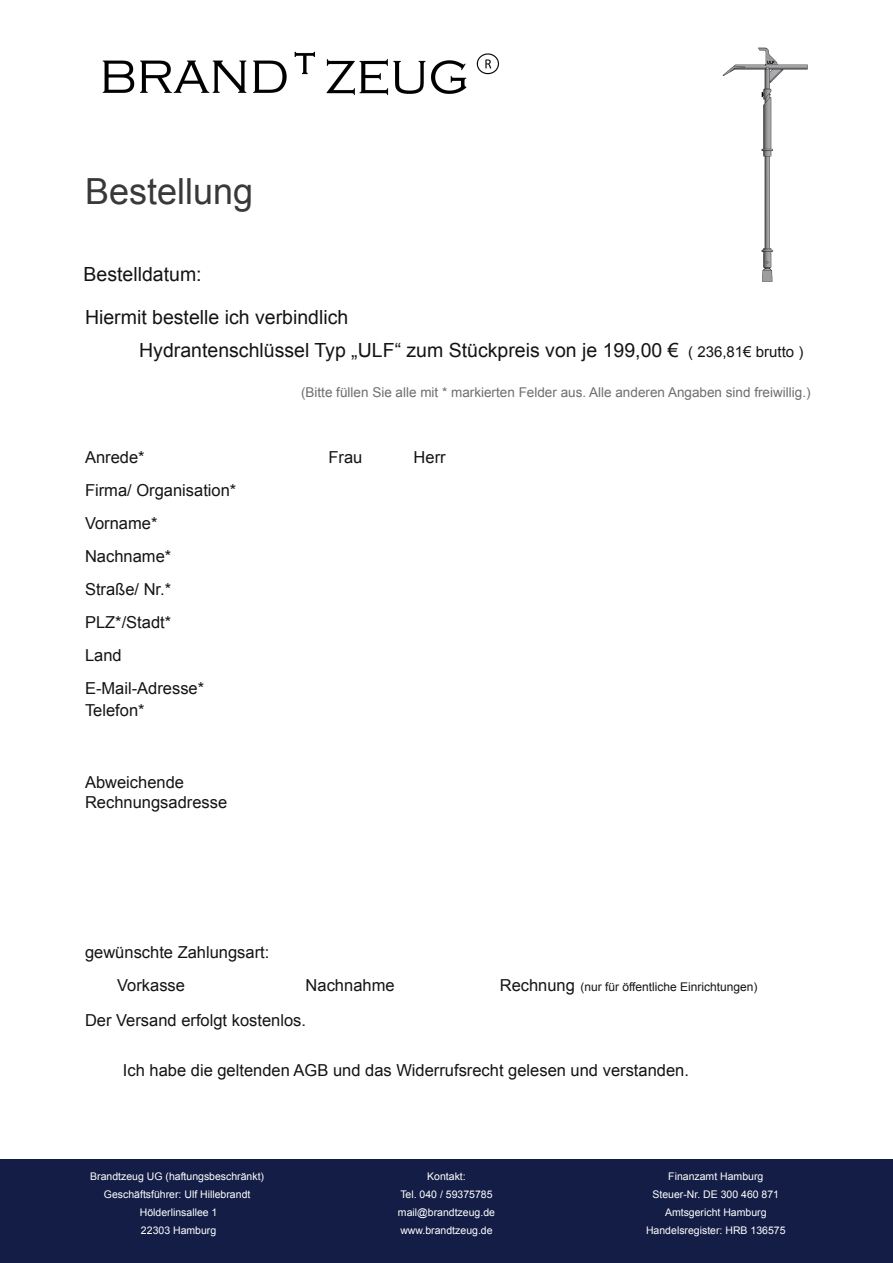
<style>
.page{position:relative;width:893px;height:1263px;background:#fff}
.page>*{position:absolute;margin:0;border:0;box-sizing:border-box;transform-origin:0 0}
.t1{font:36px "Arial";color:#393939}
.t2{font:19.5px/33px "Arial";color:#161413}
.t3{font:16.5px/33px "Arial";color:#161413}
.t4{font:13.5px "Arial";color:#6d6e6f}
.t5{font:12px "Arial";color:#161413}
.t6{font:10.5px/18px "Arial";color:#fff;text-align:center}
.s1{font-size:15px}
.s2{font-size:16.5px}
</style>
<div class="page">
<div style="left:0;top:1159px;width:893px;height:104px;background:#131d45"></div>
<img style="left:102px;top:51px;width:397px;height:45px">
<img style="left:722px;top:47px;width:86px;height:235px">
<h1 class="t1" style="left:85px;top:172px;width:170px">Bestellung</h1>
<p class="t2" style="left:84px;top:258px;width:120px">Bestelldatum:</p>
<p class="t2" style="left:139px;top:301px;width:666px;text-indent:-54px">Hiermit bestelle ich verbindlich<br>Hydrantenschlüssel Typ „ULF“ zum Stückpreis von je 199,00 € <span class="s1">( 236,81€ brutto )</span></p>
<p class="t4" style="left:301px;top:385px;width:511px">(Bitte füllen Sie alle mit * markierten Felder aus. Alle anderen Angaben sind freiwillig.)</p>
<p class="t3" style="left:85px;top:441px;width:61px">Anrede*</p>
<p class="t3" style="left:329px;top:441px;width:35px">Frau</p>
<p class="t3" style="left:414px;top:441px;width:34px">Herr</p>
<p class="t3" style="left:85px;top:474px;width:153px">Firma/ Organisation*<br>Vorname*<br>Nachname*<br>Straße/ Nr.*<br>PLZ*/Stadt*<br>Land<br>E-Mail-Adresse*</p>
<p class="t3" style="left:85px;top:694px;width:61px">Telefon*</p>
<p class="t3" style="left:85px;top:773px;width:144px;line-height:19.5px">Abweichende<br>Rechnungsadresse</p>
<p class="t3" style="left:117px;top:936px;width:154px;text-indent:-32px">gewünschte Zahlungsart:<br>Vorkasse</p>
<p class="t3" style="left:306px;top:969px;width:90px">Nachnahme</p>
<p class="t5" style="left:500px;top:980px;width:259px"><span class="s2">Rechnung</span> (nur für öffentliche Einrichtungen)</p>
<p class="t3" style="left:85px;top:1003px;width:223px">Der Versand erfolgt kostenlos.</p>
<p class="t3" style="left:123px;top:1053px;width:567px">Ich habe die geltenden AGB und das Widerrufsrecht gelesen und verstanden.</p>
<p class="t6" style="left:90px;top:1167px;width:175px">Brandtzeug UG (haftungsbeschränkt)<br>Geschäftsführer: Ulf Hillebrandt<br>Hölderlinsallee 1<br>22303 Hamburg</p>
<p class="t6" style="left:398px;top:1167px;width:99px">Kontakt:<br>Tel. 040 / 59375785 mail@brandtzeug.de www.brandtzeug.de</p>
<p class="t6" style="left:646px;top:1167px;width:141px">Finanzamt Hamburg<br>Steuer-Nr. DE 300 460 871<br>Amtsgericht Hamburg<br>Handelsregister: HRB 136575</p>
</div>
